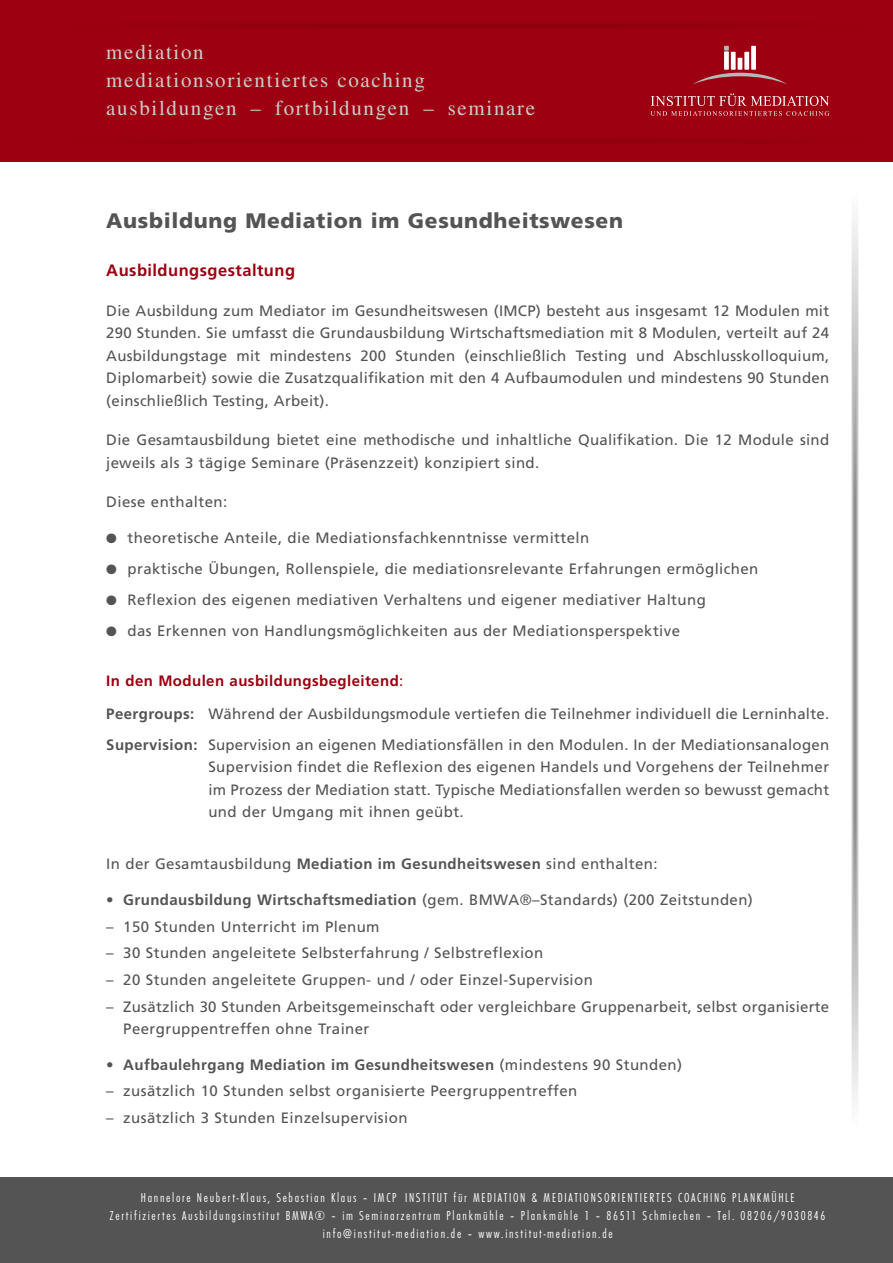
<style>
.page{position:relative;width:893px;height:1263px;background:#fff}
.page>*{position:absolute;margin:0;border:0;box-sizing:border-box;transform-origin:0 0}
.t1{font:21px/28px "Times";letter-spacing:.08em;color:#ccc}
.t2{font:900 21px "Frutiger";letter-spacing:.03em;color:#545454}
.t3{font:700 16.5px "Frutiger";letter-spacing:.03em;color:#9d0010}
.t4{font:15px/22.5px "Frutiger";letter-spacing:.03em;color:#545454}
.t5{font:700 15px "Frutiger";letter-spacing:.03em;color:#545454}
.t6{font:300 13.5px/18px "Function Cond LH";letter-spacing:.125em;color:#fff;text-align:center}
.s1{font-weight:700;color:#9d0010}
.s2{color:#9d0010}
.s3{font-weight:700}
.s4{font-weight:300}
.s5{font-weight:400}
</style>
<div class="page">
<div style="left:0;top:0;width:893px;height:162px;background:#9d0010"></div>
<hr style="left:738px;top:58px;width:4px;height:12px;background:#fff">
<div style="left:731px;top:52px;width:5px;height:18px;background:#fff"></div>
<div style="left:724px;top:51px;width:5px;height:19px;background:#fff"></div>
<svg style="left:724px;top:46px;width:5px;height:5px"></svg>
<div style="left:751px;top:46px;width:5px;height:24px;background:#fff"></div>
<div style="left:744px;top:52px;width:5px;height:18px;background:#fff"></div>
<svg style="left:693px;top:73px;width:94px;height:11px"></svg>
<svg style="left:650px;top:94px;width:179px;height:22px"></svg>
<div style="left:0;top:1178px;width:893px;height:85px;background:#545454"></div>
<img style="left:851px;top:219px;width:8px;height:881px">
<h1 class="t1" style="left:106px;top:40px;width:430px">mediation<br>mediationsorientiertes coaching ausbildungen – fortbildungen – seminare</h1>
<h1 class="t2" style="left:106px;top:213px;width:518px">Ausbildung Mediation im Gesundheitswesen</h1>
<p class="t3" style="left:106px;top:264px;width:190px">Ausbildungsgestaltung</p>
<p class="t4" style="left:106px;top:301px;width:724px;text-align:justify">Die Ausbildung zum Mediator im Gesundheitswesen (IMCP) besteht aus insgesamt 12 Modulen mit 290 Stunden. Sie umfasst die Grundausbildung Wirtschaftsmediation mit 8 Modulen, verteilt auf 24<br>Ausbildungstage mit mindestens 200 Stunden (einschließlich Testing und Abschlusskolloquium, Diplomarbeit) sowie die Zusatzqualifikation mit den 4 Aufbaumodulen und mindestens 90 Stunden (einschließlich Testing, Arbeit).</p>
<p class="t4" style="left:106px;top:430px;width:724px">Die Gesamtausbildung bietet eine methodische und inhaltliche Qualifikation. Die 12 Module sind jeweils als 3 tägige Seminare (Präsenzzeit) konzipiert sind.</p>
<p class="t4" style="left:106px;top:492px;width:122px">Diese enthalten:</p>
<p class="t4" style="left:106px;top:527px;width:484px">● theoretische Anteile, die Mediationsfachkenntnisse vermitteln</p>
<p class="t4" style="left:106px;top:558px;width:654px">● praktische Übungen, Rollenspiele, die mediationsrelevante Erfahrungen ermöglichen</p>
<p class="t4" style="left:106px;top:589px;width:601px">● Reflexion des eigenen mediativen Verhaltens und eigener mediativer Haltung</p>
<p class="t4" style="left:106px;top:620px;width:575px">● das Erkennen von Handlungsmöglichkeiten aus der Mediationsperspektive</p>
<p class="t4" style="left:106px;top:665px;width:724px;line-height:32.8px"><span class="s1">In den Modulen ausbildungsbegleitend</span><span class="s2">:<br></span><span class="s3">Peergroups:</span> Während der Ausbildungsmodule vertiefen die Teilnehmer individuell die Lerninhalte.</p>
<p class="t4" style="left:208px;top:734px;width:622px;text-align:justify;text-indent:-102px"><span class="s3">Supervision:</span> Supervision an eigenen Mediationsfällen in den Modulen. In der Mediationsanalogen Supervision findet die Reflexion des eigenen Handels und Vorgehens der Teilnehmer im Prozess der Mediation statt. Typische Mediationsfallen werden so bewusst gemacht und der Umgang mit ihnen geübt.</p>
<p class="t4" style="left:106px;top:854px;width:553px">In der Gesamtausbildung <span class="s3">Mediation im Gesundheitswesen</span> sind enthalten:</p>
<p class="t4" style="left:106px;top:889px;width:648px"><span class="s4">•</span> <span class="s3">Grundausbildung Wirtschaftsmediation</span> (gem. BMWA<span class="s4">®</span>–Standards) (200 Zeitstunden)</p>
<p class="t4" style="left:106px;top:916px;width:275px">– 150 Stunden Unterricht im Plenum</p>
<p class="t4" style="left:106px;top:943px;width:439px">– 30 Stunden angeleitete Selbsterfahrung / Selbstreflexion</p>
<p class="t4" style="left:106px;top:970px;width:488px">– 20 Stunden angeleitete Gruppen- und / oder Einzel-Supervision</p>
<p class="t4" style="left:123px;top:996px;width:707px;text-indent:-17px">– Zusätzlich 30 Stunden Arbeitsgemeinschaft oder vergleichbare Gruppenarbeit, selbst organisierte<br>Peergruppentreffen ohne Trainer</p>
<p class="t5" style="left:106px;top:1058px;width:577px"><span class="s4">•</span> Aufbaulehrgang Mediation im Gesundheitswesen <span class="s5">(mindestens 90 Stunden)</span></p>
<p class="t4" style="left:106px;top:1081px;width:472px">– zusätzlich 10 Stunden selbst organisierte Peergruppentreffen</p>
<p class="t4" style="left:106px;top:1108px;width:303px">– zusätzlich 3 Stunden Einzelsupervision</p>
<p class="t6" style="left:110px;top:1188px;width:717px">Hannelore Neubert-Klaus, Sebastian Klaus – IMCP INSTITUT für MEDIATION &amp; MEDIATIONSORIENTIERTES COACHING PLANKMÜHLE<br>Zertifiziertes Ausbildungsinstitut BMWA® – im Seminarzentrum Plankmühle – Plankmühle 1 – 86511 Schmiechen – Tel. 08206/9030846 info@institut-mediation.de – www.institut-mediation.de</p>
</div>
